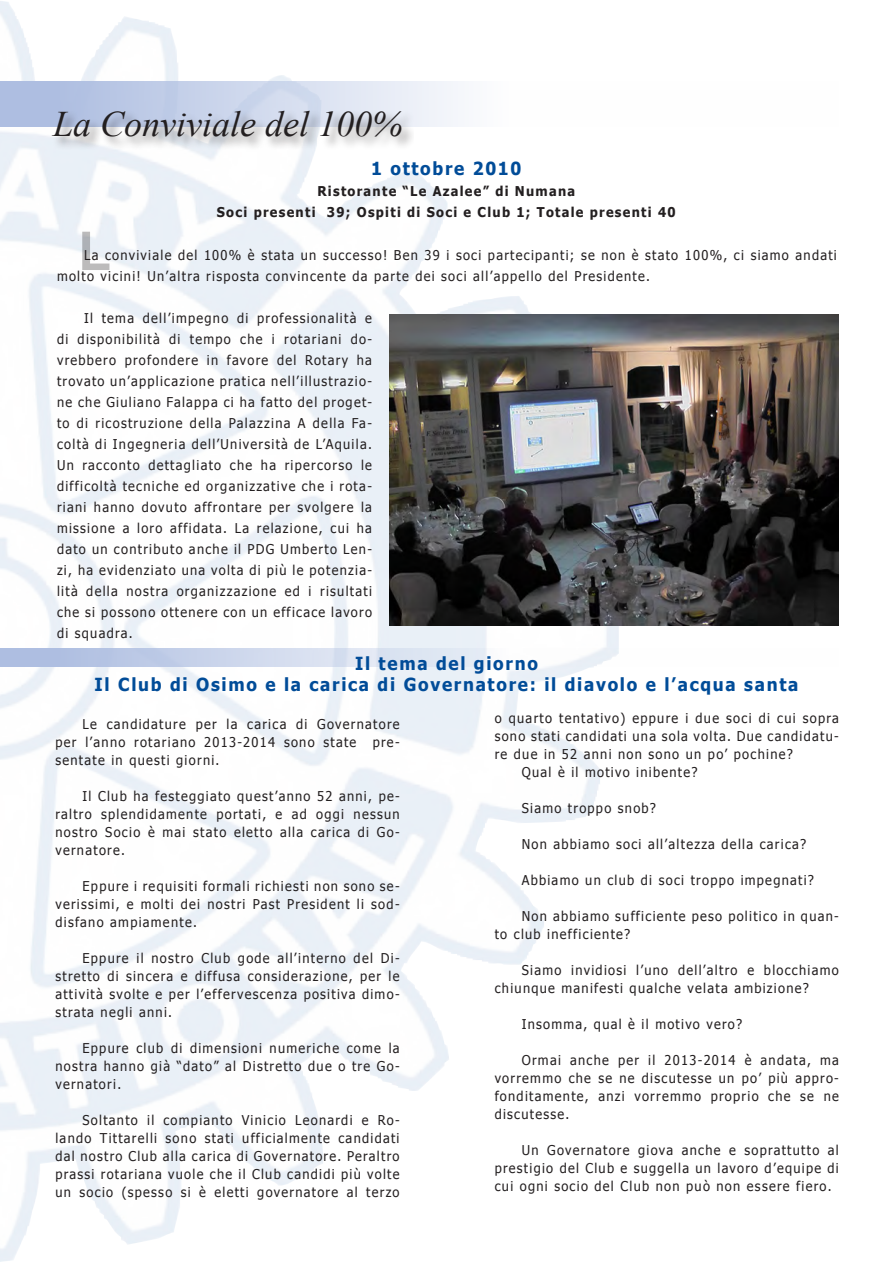
<style>
.page{position:relative;width:893px;height:1263px;background:#fff}
.page>*{position:absolute;margin:0;border:0;box-sizing:border-box;transform-origin:0 0}
.t1{font:700 54px "Arial";color:#231f20}
.t2{font:italic 36px "Times New Roman";color:#231f20}
.t3{font:700 18px "Tahoma";letter-spacing:.1em;color:#014c98;scale:.95 1}
.t4{font:13.5px/18px "Tahoma";letter-spacing:.1em;color:#231f20;text-align:justify;scale:.95 1}
.t5{font:700 13.5px "Tahoma";letter-spacing:.1em;color:#231f20;scale:.95 1}
</style>
<div class="page">
<svg style="left:0;top:648px;width:619px;height:18px"></svg>
<svg style="left:0;top:82px;width:458px;height:45px;background:#cbd6eb"></svg>
<div style="left:50px;top:109px;width:364px;height:41px;background:#231f20;opacity:.53"></div>
<img style="left:389px;top:314px;width:450px;height:311px">
<p class="t2" style="left:53px;top:99px;width:350px">La Conviviale del 100%</p>
<p class="t3" style="left:371px;top:156px;width:160px">1 ottobre 2010</p>
<p class="t5" style="left:317px;top:182px;width:273px">Ristorante “Le Azalee” di Numana</p>
<p class="t5" style="left:217px;top:203px;width:484px">Soci presenti 39; Ospiti di Soci e Club 1; Totale presenti 40</p>
<p class="t4" style="left:57px;top:244px;width:822px;line-height:21px;text-indent:27px">La conviviale del 100% è stata un successo! Ben 39 i soci partecipanti; se non è stato 100%, ci siamo andati molto vicini! Un’altra risposta convincente da parte dei soci all’appello del Presidente.</p>
<p class="t4" style="left:57px;top:307px;width:333px;line-height:21px;text-indent:27px">Il tema dell’impegno di professionalità e di disponibilità di tempo che i rotariani do&shy;vrebbero profondere in favore del Rotary ha trovato un’applicazione pratica nell’illustrazio&shy;ne che Giuliano Falappa ci ha fatto del proget&shy;to di ricostruzione della Palazzina A della Fa&shy;coltà di Ingegneria dell’Università de L’Aquila.<br>Un racconto dettagliato che ha ripercorso le difficoltà tecniche ed organizzative che i rota&shy;riani hanno dovuto affrontare per svolgere la missione a loro affidata. La relazione, cui ha dato un contributo anche il PDG Umberto Len&shy;zi, ha evidenziato una volta di più le potenzia&shy;lità della nostra organizzazione ed i risultati che si possono ottenere con un efficace lavoro di squadra.</p>
<h1 class="t1" style="left:78px;top:215px;width:34px">L</h1>
<p class="t3" style="left:355px;top:651px;width:194px">Il tema del giorno</p>
<p class="t3" style="left:95px;top:672px;width:742px">Il Club di Osimo e la carica di Governatore: il diavolo e l’acqua santa</p>
<p class="t4" style="left:56px;top:714px;width:364px;text-indent:27px">Le candidature per la carica di Governatore per l’anno rotariano 2013-2014 sono state pre&shy;sentate in questi giorni.</p>
<p class="t4" style="left:55px;top:786px;width:364px;text-indent:27px">Il Club ha festeggiato quest’anno 52 anni, pe&shy;raltro splendidamente portati, e ad oggi nessun nostro Socio è mai stato eletto alla carica di Go&shy;vernatore.</p>
<p class="t4" style="left:55px;top:876px;width:364px;text-indent:27px">Eppure i requisiti formali richiesti non sono se&shy;verissimi, e molti dei nostri Past President li sod&shy;disfano ampiamente.</p>
<p class="t4" style="left:55px;top:948px;width:364px;text-indent:27px">Eppure il nostro Club gode all’interno del Di&shy;stretto di sincera e diffusa considerazione, per le attività svolte e per l’effervescenza positiva dimo&shy;strata negli anni.</p>
<p class="t4" style="left:55px;top:1038px;width:364px;text-indent:27px">Eppure club di dimensioni numeriche come la nostra hanno già “dato” al Distretto due o tre Go&shy;vernatori.</p>
<p class="t4" style="left:55px;top:1110px;width:364px;text-indent:27px">Soltanto il compianto Vinicio Leonardi e Ro&shy;lando Tittarelli sono stati ufficialmente candidati dal nostro Club alla carica di Governatore. Peraltro prassi rotariana vuole che il Club candidi più volte un socio (spesso si è eletti governatore al terzo</p>
<p class="t4" style="left:495px;top:708px;width:364px">o quarto tentativo) eppure i due soci di cui sopra sono stati candidati una sola volta. Due candidatu&shy;re due in 52 anni non sono un po’ pochine?</p>
<p class="t4" style="left:522px;top:762px;width:187px">Qual è il motivo inibente?</p>
<p class="t4" style="left:522px;top:798px;width:143px">Siamo troppo snob?</p>
<p class="t4" style="left:522px;top:834px;width:301px">Non abbiamo soci all’altezza della carica?</p>
<p class="t4" style="left:522px;top:870px;width:309px">Abbiamo un club di soci troppo impegnati?</p>
<p class="t4" style="left:495px;top:906px;width:364px;text-indent:27px">Non abbiamo sufficiente peso politico in quan&shy;to club inefficiente?</p>
<p class="t4" style="left:495px;top:960px;width:364px;text-indent:27px">Siamo invidiosi l’uno dell’altro e blocchiamo chiunque manifesti qualche velata ambizione?</p>
<p class="t4" style="left:522px;top:1014px;width:234px">Insomma, qual è il motivo vero?</p>
<p class="t4" style="left:495px;top:1050px;width:364px;text-indent:27px">Ormai anche per il 2013-2014 è andata, ma vorremmo che se ne discutesse un po’ più appro&shy;fonditamente, anzi vorremmo proprio che se ne discutesse.</p>
<p class="t4" style="left:495px;top:1140px;width:364px;text-indent:27px">Un Governatore giova anche e soprattutto al prestigio del Club e suggella un lavoro d’equipe di cui ogni socio del Club non può non essere fiero.</p>
</div>
